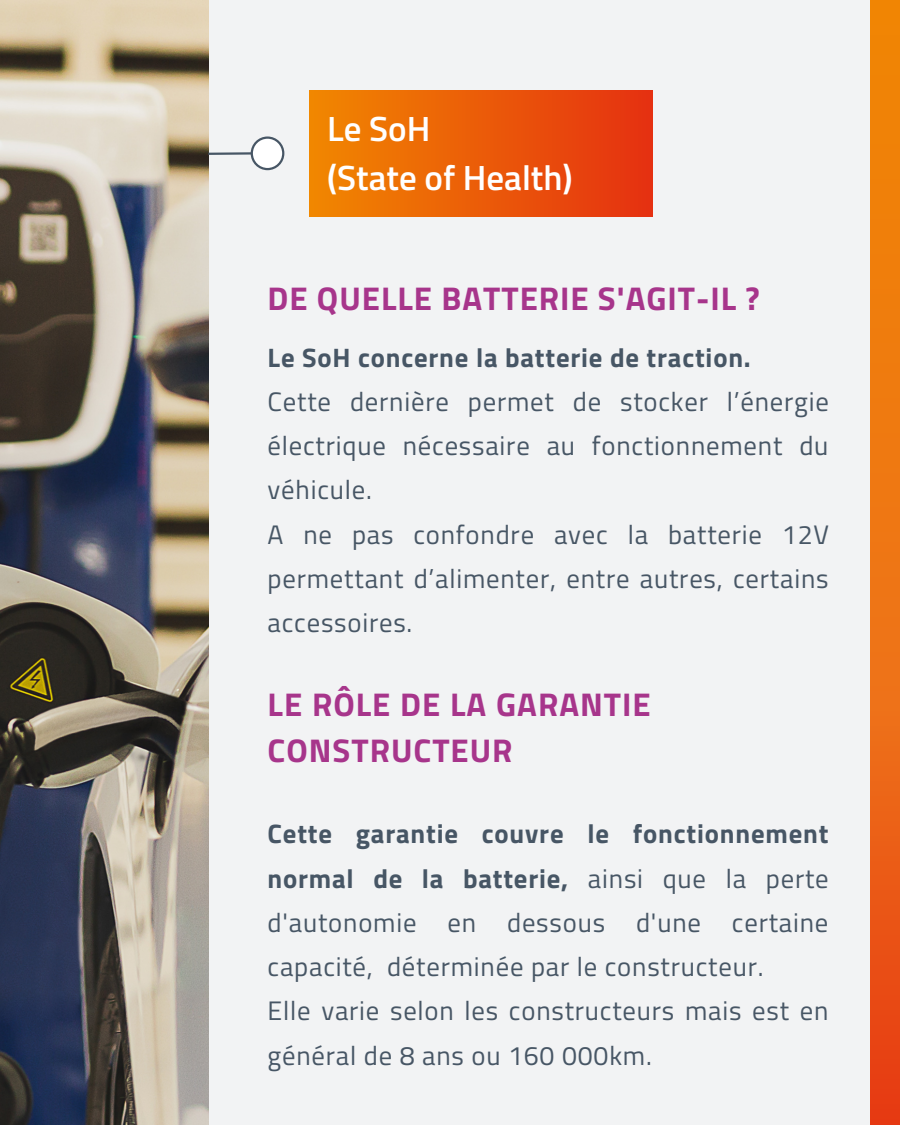
<style>
.page{position:relative;width:900px;height:1125px;background:#f2f3f4}
.page>*{position:absolute;margin:0;border:0;box-sizing:border-box;transform-origin:0 0}
.t1{font:600 35px "Titillium Web";color:#fff}
.t2{font:700 32.9px/45.9px "Titillium Web";letter-spacing:.03em;color:#a7358b}
.t3{font:26.7px/44.2px "Titillium Web";letter-spacing:.03em;color:#475665;text-align:justify}
.t4{font:700 26.7px "Titillium Web";letter-spacing:.03em;color:#475665}
.s1{font-weight:700}
</style>
<div class="page">
<img style="left:0;top:0;width:208px;height:1125px">
<svg style="left:871px;top:0;width:29px;height:1125px;background:#ed6d10"></svg>
<div style="left:309px;top:90px;width:344px;height:127px;background:linear-gradient(to right,#f18800,#e53011)"></div>
<svg style="left:206px;top:136px;width:78px;height:34px"></svg>
<p class="t1" style="left:327px;top:102px;width:105px">Le SoH</p>
<p class="t1" style="left:327px;top:151px;width:247px">(State of Health)</p>
<p class="t2" style="left:268px;top:275px;width:494px">DE QUELLE BATTERIE S'AGIT-IL ?</p>
<p class="t4" style="left:268px;top:336px;width:485px">Le SoH concerne la batterie de traction.</p>
<p class="t3" style="left:268px;top:379px;width:563px">Cette dernière permet de stocker l’énergie électrique nécessaire au fonctionnement du véhicule.</p>
<p class="t3" style="left:268px;top:512px;width:563px">A ne pas confondre avec la batterie 12V permettant d’alimenter, entre autres, certains accessoires.</p>
<p class="t2" style="left:268px;top:681px;width:385px">LE RÔLE DE LA GARANTIE<br>CONSTRUCTEUR</p>
<p class="t3" style="left:268px;top:811px;width:563px"><span class="s1">Cette garantie couvre le fonctionnement normal de la batterie,</span> ainsi que la perte d'autonomie en dessous d'une certaine capacité, déterminée par le constructeur.</p>
<p class="t3" style="left:268px;top:988px;width:562px">Elle varie selon les constructeurs mais est en général de 8 ans ou 160 000km.</p>
</div>
